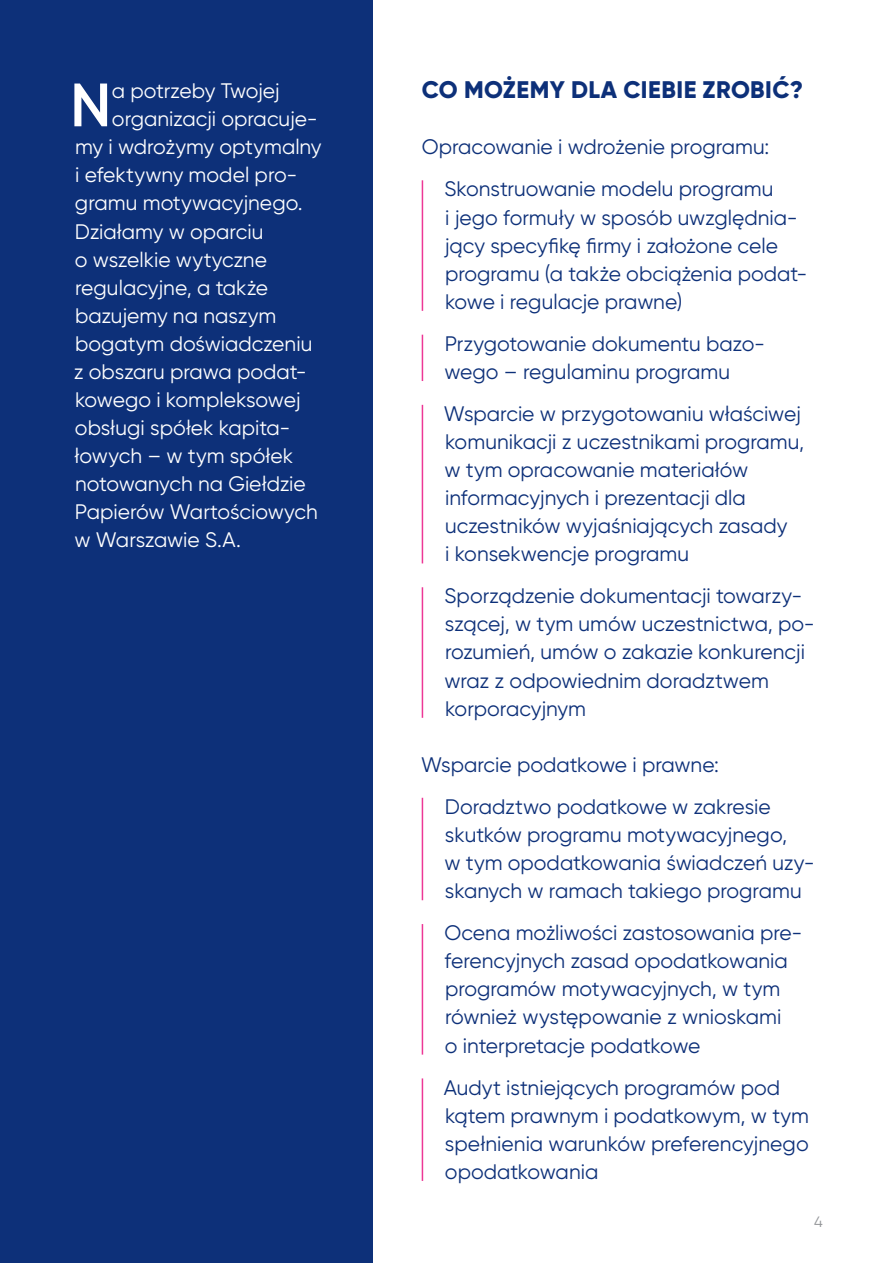
<style>
.page{position:relative;width:893px;height:1263px;background:#fff}
.page>*{position:absolute;margin:0;border:0;box-sizing:border-box;transform-origin:0 0}
.t1{font:600 61.05px "Gilroy";color:#fff}
.t2{font:800 24px "Gilroy";letter-spacing:.02em;color:#0d3079}
.t3{font:21px/28px "Gilroy";color:#0d3079}
.t4{font:21px "Gilroy";color:#fff}
.t5{font:15px "Gilroy";color:#939598}
</style>
<div class="page">
<div style="left:0;top:0;width:372px;height:1263px;background:#0d3079"></div>
<hr style="left:422px;top:405px;width:1px;height:158px;background:#ed3896">
<hr style="left:422px;top:587px;width:1px;height:131px;background:#ed3896">
<hr style="left:422px;top:335px;width:1px;height:46px;background:#ed3896">
<hr style="left:422px;top:180px;width:1px;height:131px;background:#ed3896">
<hr style="left:422px;top:798px;width:1px;height:102px;background:#ed3896">
<hr style="left:422px;top:924px;width:1px;height:130px;background:#ed3896">
<hr style="left:422px;top:1078px;width:1px;height:103px;background:#ed3896">
<h1 class="t1" style="left:70px;top:67px;width:43px">N</h1>
<p class="t4" style="left:112px;top:78px;width:169px">a potrzeby Twojej</p>
<p class="t4" style="left:112px;top:106px;width:207px">organizacji opracuje-</p>
<p class="t4" style="left:75px;top:134px;width:248px">my i wdrożymy optymalny</p>
<p class="t4" style="left:75px;top:162px;width:224px">i efektywny model pro-</p>
<p class="t4" style="left:75px;top:190px;width:229px">gramu motywacyjnego.</p>
<p class="t4" style="left:75px;top:218px;width:190px">Działamy w oparciu</p>
<p class="t4" style="left:75px;top:246px;width:193px">o wszelkie wytyczne</p>
<p class="t4" style="left:75px;top:274px;width:195px">regulacyjne, a także</p>
<p class="t4" style="left:75px;top:303px;width:203px">bazujemy na naszym</p>
<p class="t4" style="left:75px;top:331px;width:239px">bogatym doświadczeniu</p>
<p class="t4" style="left:74px;top:359px;width:235px">z obszaru prawa podat-</p>
<p class="t4" style="left:75px;top:387px;width:227px">kowego i kompleksowej</p>
<p class="t4" style="left:75px;top:415px;width:217px">obsługi spółek kapita-</p>
<p class="t4" style="left:75px;top:443px;width:220px">łowych – w tym spółek</p>
<p class="t4" style="left:75px;top:471px;width:232px">notowanych na Giełdzie</p>
<p class="t4" style="left:75px;top:499px;width:245px">Papierów Wartościowych</p>
<p class="t4" style="left:74px;top:527px;width:168px">w Warszawie S.A.</p>
<p class="t2" style="left:422px;top:75px;width:383px">CO MOŻEMY DLA CIEBIE ZROBIĆ?</p>
<p class="t3" style="left:422px;top:126px;width:353px;line-height:42.2px;text-align:right">Opracowanie i wdrożenie programu:<br>Skonstruowanie modelu programu</p>
<p class="t3" style="left:445px;top:203px;width:364px">i jego formuły w sposób uwzględnia&shy;jący specyfikę firmy i założone cele programu (a także obciążenia podat&shy;kowe i regulacje prawne)</p>
<p class="t3" style="left:444px;top:329px;width:322px">Przygotowanie dokumentu bazo&shy;wego – regulaminu programu</p>
<p class="t3" style="left:444px;top:399px;width:362px">Wsparcie w przygotowaniu właściwej komunikacji z uczestnikami programu, w tym opracowanie materiałów informacyjnych i prezentacji dla uczestników wyjaśniających zasady<br>i konsekwencje programu</p>
<p class="t3" style="left:444px;top:582px;width:372px">Sporządzenie dokumentacji towarzy&shy;szącej, w tym umów uczestnictwa, po&shy;rozumień, umów o zakazie konkurencji wraz z odpowiednim doradztwem korporacyjnym</p>
<p class="t3" style="left:445px;top:743px;width:327px;line-height:42.2px;text-indent:-24px">Wsparcie podatkowe i prawne:<br>Doradztwo podatkowe w zakresie</p>
<p class="t3" style="left:444px;top:820px;width:372px">skutków programu motywacyjnego,<br>w tym opodatkowania świadczeń uzy&shy;skanych w ramach takiego programu</p>
<p class="t3" style="left:444px;top:919px;width:359px">Ocena możliwości zastosowania pre&shy;ferencyjnych zasad opodatkowania programów motywacyjnych, w tym również występowanie z wnioskami<br>o interpretacje podatkowe</p>
<p class="t3" style="left:444px;top:1073px;width:367px">Audyt istniejących programów pod kątem prawnym i podatkowym, w tym spełnienia warunków preferencyjnego opodatkowania</p>
<p class="t5" style="left:814px;top:1212px;width:10px">4</p>
</div>
